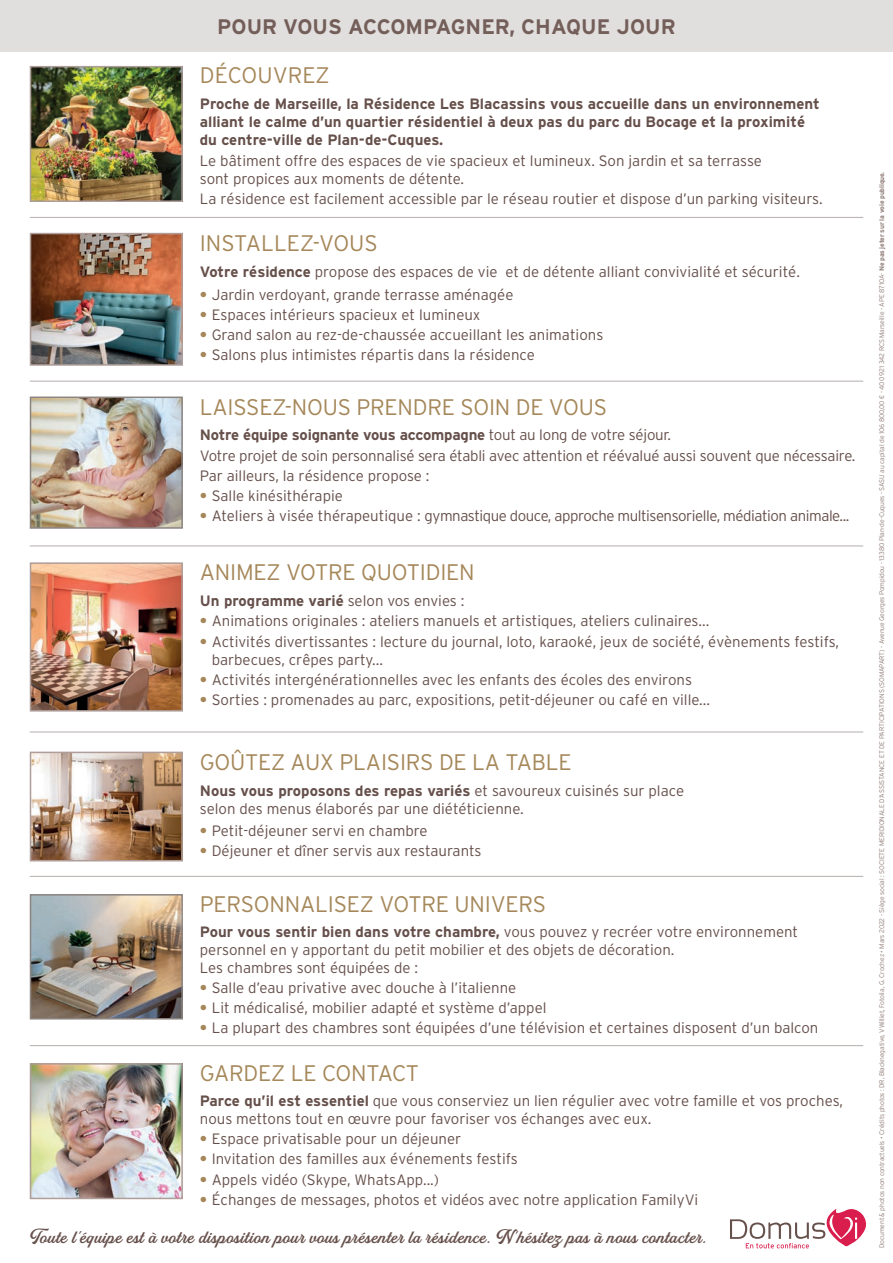
<style>
.page{position:relative;width:893px;height:1263px;background:#fff}
.page>*{position:absolute;margin:0;border:0;box-sizing:border-box;transform-origin:0 0}
.t1{font:300 22.5px "Interstate";letter-spacing:-.01em;color:#a58759}
.t2{font:700 21px "Interstate";color:#745e59}
.t3{font:19.5px "Golden Hills DEMO Regular";letter-spacing:.02em;color:#66504b}
.t4{font:300 15px/18px "Interstate";color:#66504b}
.t5{font:700 15px/18px "Interstate";color:#66504b}
.t6{font:300 15px "Interstate";letter-spacing:-.03em;color:#66504b}
.t7{font:300 6.75px "Interstate";letter-spacing:-.02em;color:#917d78}
.s1{font-weight:700}
.s2{font-weight:700;color:#a58759}
.s3{font-weight:300}
</style>
<div class="page">
<img style="left:33px;top:236px;width:147px;height:127px">
<div style="left:30px;top:233px;width:153px;height:133px;border:2px solid #ae9d98"></div>
<img style="left:33px;top:69px;width:147px;height:130px">
<div style="left:30px;top:66px;width:153px;height:136px;border:2px solid #ae9d98"></div>
<img style="left:33px;top:565px;width:147px;height:143px">
<div style="left:30px;top:562px;width:153px;height:149px;border:2px solid #ae9d98"></div>
<img style="left:33px;top:755px;width:147px;height:103px">
<div style="left:30px;top:752px;width:153px;height:109px;border:2px solid #ae9d98"></div>
<img style="left:33px;top:1066px;width:147px;height:130px">
<div style="left:30px;top:1063px;width:153px;height:136px;border:2px solid #ae9d98"></div>
<svg style="left:730px;top:1209px;width:137px;height:39px"></svg>
<hr style="left:30px;top:217px;width:833px;height:1px;background:#bcb7b5">
<hr style="left:30px;top:731px;width:833px;height:1px;background:#bcb7b5">
<hr style="left:30px;top:876px;width:833px;height:1px;background:#bcb7b5">
<hr style="left:30px;top:1045px;width:833px;height:1px;background:#bcb7b5">
<hr style="left:30px;top:381px;width:833px;height:1px;background:#bcb7b5">
<hr style="left:30px;top:545px;width:833px;height:1px;background:#bcb7b5">
<div style="left:0;top:0;width:893px;height:51px;background:#e1dfde"></div>
<img style="left:33px;top:897px;width:147px;height:119px">
<div style="left:30px;top:894px;width:153px;height:125px;border:2px solid #8c8481"></div>
<img style="left:33px;top:399px;width:147px;height:127px">
<div style="left:30px;top:396px;width:153px;height:133px;border:2px solid #8c8481"></div>
<h2 class="t2" style="left:217px;top:14px;width:460px">POUR VOUS ACCOMPAGNER, CHAQUE JOUR</h2>
<h1 class="t1" style="left:200px;top:61px;width:131px">DÉCOUVREZ</h1>
<p class="t5" style="left:200px;top:95px;width:621px">Proche de Marseille, la Résidence Les Blacassins vous accueille dans un environnement alliant le calme d’un quartier résidentiel à deux pas du parc du Bocage et la proximité du centre-ville de Plan-de-Cuques.</p>
<p class="t4" style="left:200px;top:151px;width:564px">Le bâtiment offre des espaces de vie spacieux et lumineux. Son jardin et sa terrasse sont propices aux moments de détente.</p>
<p class="t4" style="left:200px;top:189px;width:624px">La résidence est facilement accessible par le réseau routier et dispose d’un parking visiteurs.</p>
<h1 class="t1" style="left:200px;top:229px;width:179px">INSTALLEZ-VOUS</h1>
<p class="t4" style="left:200px;top:263px;width:602px"><span class="s1">Votre résidence</span> propose des espaces de vie et de détente alliant convivialité et sécurité.</p>
<p class="t4" style="left:200px;top:285px;width:315px"><span class="s2">•</span> Jardin verdoyant, grande terrasse aménagée</p>
<p class="t4" style="left:200px;top:305px;width:282px"><span class="s2">•</span> Espaces intérieurs spacieux et lumineux</p>
<p class="t4" style="left:200px;top:325px;width:405px"><span class="s2">•</span> Grand salon au rez-de-chaussée accueillant les animations</p>
<p class="t4" style="left:200px;top:345px;width:336px"><span class="s2">•</span> Salons plus intimistes répartis dans la résidence</p>
<h1 class="t1" style="left:200px;top:393px;width:409px">LAISSEZ-NOUS PRENDRE SOIN DE VOUS</h1>
<p class="t4" style="left:200px;top:425px;width:657px;line-height:20.1px"><span class="s1">Notre équipe soignante vous accompagne</span> tout au long de votre séjour.<br>Votre projet de soin personnalisé sera établi avec attention et réévalué aussi souvent que nécessaire.<br>Par ailleurs, la résidence propose :</p>
<p class="t4" style="left:200px;top:486px;width:145px"><span class="s2">•</span> Salle kinésithérapie</p>
<p class="t6" style="left:200px;top:507px;width:651px"><span class="s2">•</span> Ateliers à visée thérapeutique : gymnastique douce, approche multisensorielle, médiation animale...</p>
<h1 class="t1" style="left:200px;top:559px;width:276px">ANIMEZ VOTRE QUOTIDIEN</h1>
<p class="t5" style="left:200px;top:592px;width:266px">Un programme varié <span class="s3">selon vos envies :</span></p>
<p class="t4" style="left:200px;top:612px;width:511px"><span class="s2">•</span> Animations originales : ateliers manuels et artistiques, ateliers culinaires...</p>
<p class="t4" style="left:212px;top:632px;width:629px;text-indent:-12px"><span class="s2">•</span> Activités divertissantes : lecture du journal, loto, karaoké, jeux de société, évènements festifs, barbecues, crêpes party...</p>
<p class="t4" style="left:200px;top:670px;width:494px"><span class="s2">•</span> Activités intergénérationnelles avec les enfants des écoles des environs</p>
<p class="t4" style="left:200px;top:690px;width:512px"><span class="s2">•</span> Sorties : promenades au parc, expositions, petit-déjeuner ou café en ville...</p>
<h1 class="t1" style="left:200px;top:748px;width:373px">GOÛTEZ AUX PLAISIRS DE LA TABLE</h1>
<p class="t4" style="left:200px;top:781px;width:486px"><span class="s1">Nous vous proposons des repas variés</span> et savoureux cuisinés sur place selon des menus élaborés par une diététicienne.</p>
<p class="t4" style="left:200px;top:821px;width:229px"><span class="s2">•</span> Petit-déjeuner servi en chambre</p>
<p class="t4" style="left:200px;top:841px;width:283px"><span class="s2">•</span> Déjeuner et dîner servis aux restaurants</p>
<h1 class="t1" style="left:200px;top:890px;width:348px">PERSONNALISEZ VOTRE UNIVERS</h1>
<p class="t4" style="left:200px;top:922px;width:600px"><span class="s1">Pour vous sentir bien dans votre chambre,</span> vous pouvez y recréer votre environnement personnel en y apportant du petit mobilier et des objets de décoration.<br>Les chambres sont équipées de :</p>
<p class="t4" style="left:200px;top:979px;width:318px"><span class="s2">•</span> Salle d’eau privative avec douche à l’italienne</p>
<p class="t4" style="left:200px;top:999px;width:348px"><span class="s2">•</span> Lit médicalisé, mobilier adapté et système d’appel</p>
<p class="t4" style="left:200px;top:1019px;width:620px"><span class="s2">•</span> La plupart des chambres sont équipées d’une télévision et certaines disposent d’un balcon</p>
<h1 class="t1" style="left:200px;top:1059px;width:221px">GARDEZ LE CONTACT</h1>
<p class="t4" style="left:200px;top:1092px;width:645px"><span class="s1">Parce qu’il est essentiel</span> que vous conserviez un lien régulier avec votre famille et vos proches, nous mettons tout en œuvre pour favoriser vos échanges avec eux.</p>
<p class="t4" style="left:200px;top:1130px;width:263px"><span class="s2">•</span> Espace privatisable pour un déjeuner</p>
<p class="t4" style="left:200px;top:1150px;width:319px"><span class="s2">•</span> Invitation des familles aux événements festifs</p>
<p class="t4" style="left:200px;top:1170px;width:241px"><span class="s2">•</span> Appels vidéo (Skype, WhatsApp...)</p>
<p class="t4" style="left:200px;top:1190px;width:500px"><span class="s2">•</span> Échanges de messages, photos et vidéos avec notre application FamilyVi</p>
<h3 class="t3" style="left:30px;top:1226px;width:679px">Toute l’équipe est à votre disposition pour vous présenter la résidence. N’hésitez pas à nous contacter.</h3>
<p class="t7" style="left:877px;top:1248px;width:1078px;rotate:-90deg">Document &amp; photos non contractuels • Crédits photos : DR, Blacknegative, VWilliet, Fotolia, G. Crochez • Mars 2022 - Siège social : SOCIETE MERIDIONALE D’ASSISTANCE ET DE PARTICIPATIONS (SOMAPART) - Avenue Georges Pompidou - 13380 Plan-de-Cuques - SASU au capital de 106 800,00 € - 400 921 342 RCS Marseille - APE 8710A- <span class="s1">Ne pas jeter sur la voie publique.</span></p>
</div>
